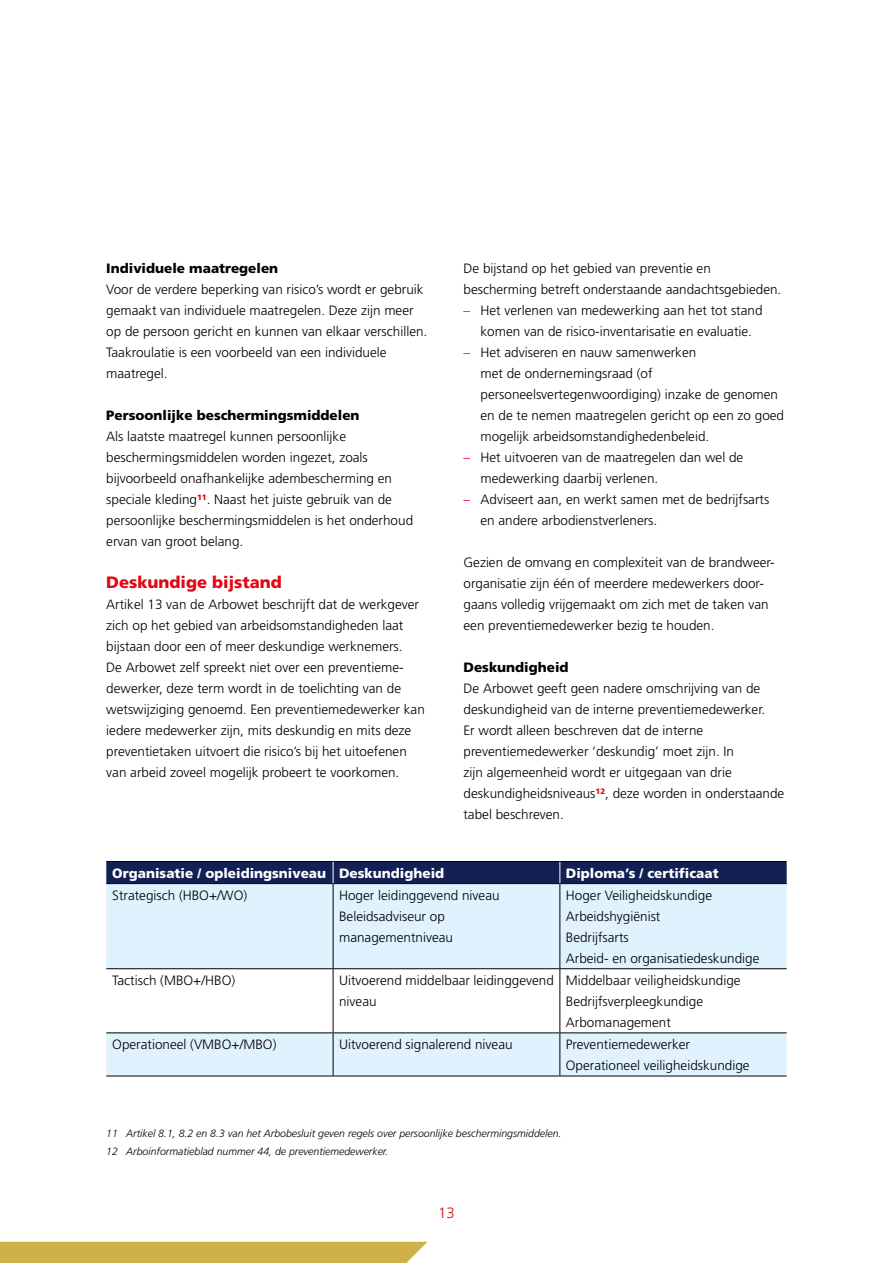
<style>
.page{position:relative;width:893px;height:1263px;background:#fff}
.page>*{position:absolute;margin:0;border:0;box-sizing:border-box;transform-origin:0 0}
.t1{font:900 16.5px "Frutiger LT Std";color:#e30613}
.t2{font:300 15px "Frutiger LT Std";color:#e30613}
.t3{font:300 13.5px/21px "Frutiger LT Std";color:#000}
.t4{font:900 13.5px "Frutiger LT Std";color:#000}
.t5{font:900 13.5px "Frutiger LT Std";color:#fff}
.t6{font:italic 300 10.5px/18.1px "Frutiger LT Std";color:#000}
.s1{color:#e30613}
</style>
<div class="page">
<div style="left:0;top:1242px;width:428px;height:21px;background:#cfb247"></div>
<svg style="left:106px;top:884px;width:681px;height:192px;fill:#dff2fd"></svg>
<hr style="left:333px;top:884px;width:1px;height:84px;background:#000">
<hr style="left:559px;top:884px;width:1px;height:84px;background:#000">
<hr style="left:106px;top:968px;width:227px;height:1px;background:#000">
<hr style="left:333px;top:968px;width:227px;height:1px;background:#000">
<hr style="left:333px;top:969px;width:1px;height:63px;background:#000">
<hr style="left:560px;top:968px;width:227px;height:1px;background:#000">
<hr style="left:559px;top:969px;width:1px;height:63px;background:#000">
<hr style="left:106px;top:1032px;width:227px;height:1px;background:#000">
<hr style="left:333px;top:1032px;width:227px;height:1px;background:#000">
<hr style="left:333px;top:1033px;width:1px;height:43px;background:#000">
<hr style="left:560px;top:1032px;width:227px;height:1px;background:#000">
<hr style="left:559px;top:1033px;width:1px;height:43px;background:#000">
<hr style="left:106px;top:1076px;width:227px;height:1px;background:#000">
<hr style="left:333px;top:1076px;width:227px;height:1px;background:#000">
<hr style="left:560px;top:1076px;width:227px;height:1px;background:#000">
<svg style="left:106px;top:861px;width:681px;height:23px;background:#121e4d"></svg>
<p class="t4" style="left:106px;top:260px;width:173px">Individuele maatregelen</p>
<p class="t3" style="left:106px;top:279px;width:323px">Voor de verdere beperking van risico’s wordt er gebruik gemaakt van individuele maatregelen. Deze zijn meer op de persoon gericht en kunnen van elkaar verschillen.<br>Taakroulatie is een voorbeeld van een individuele maatregel.</p>
<p class="t4" style="left:106px;top:407px;width:255px">Persoonlijke beschermingsmiddelen</p>
<p class="t3" style="left:106px;top:426px;width:308px">Als laatste maatregel kunnen persoonlijke beschermingsmiddelen worden ingezet, zoals bijvoorbeeld onafhankelijke adembescherming en speciale kleding<sup>11</sup>. Naast het juiste gebruik van de persoonlijke beschermingsmiddelen is het onderhoud ervan van groot belang.</p>
<p class="t1" style="left:106px;top:572px;width:177px">Deskundige bijstand</p>
<p class="t3" style="left:106px;top:594px;width:320px">Artikel 13 van de Arbowet beschrijft dat de werkgever zich op het gebied van arbeidsomstandigheden laat bijstaan door een of meer deskundige werknemers.<br>De Arbowet zelf spreekt niet over een preventieme&shy;dewerker, deze term wordt in de toelichting van de wetswijziging genoemd. Een preventiemedewerker kan iedere medewerker zijn, mits deskundig en mits deze preventietaken uitvoert die risico’s bij het uitoefenen van arbeid zoveel mogelijk probeert te voorkomen.</p>
<p class="t3" style="left:463px;top:258px;width:319px">De bijstand op het gebied van preventie en bescherming betreft onderstaande aandachtsgebieden.</p>
<p class="t3" style="left:463px;top:300px;width:301px;text-align:center"><span class="s1">–</span> Het verlenen van medewerking aan het tot stand komen van de risico-inventarisatie en evaluatie.</p>
<p class="t3" style="left:480px;top:342px;width:305px;text-indent:-17px"><span class="s1">–</span> Het adviseren en nauw samenwerken<br>met de ondernemingsraad (of personeelsvertegenwoordiging) inzake de genomen en de te nemen maatregelen gericht op een zo goed mogelijk arbeidsomstandighedenbeleid.</p>
<p class="t3" style="left:480px;top:447px;width:264px;text-indent:-17px"><span class="s1">–</span> Het uitvoeren van de maatregelen dan wel de medewerking daarbij verlenen.</p>
<p class="t3" style="left:480px;top:489px;width:290px;text-indent:-17px"><span class="s1">–</span> Adviseert aan, en werkt samen met de bedrijfsarts en andere arbodienstverleners.</p>
<p class="t3" style="left:463px;top:552px;width:313px">Gezien de omvang en complexiteit van de brandweer&shy;organisatie zijn één of meerdere medewerkers door&shy;gaans volledig vrijgemaakt om zich met de taken van een preventiemedewerker bezig te houden.</p>
<p class="t4" style="left:463px;top:659px;width:107px">Deskundigheid</p>
<p class="t3" style="left:463px;top:678px;width:322px">De Arbowet geeft geen nadere omschrijving van de deskundigheid van de interne preventiemedewerker.<br>Er wordt alleen beschreven dat de interne preventiemedewerker ‘deskundig’ moet zijn. In<br>zijn algemeenheid wordt er uitgegaan van drie deskundigheidsniveaus<sup>12</sup>, deze worden in onderstaande tabel beschreven.</p>
<p class="t5" style="left:112px;top:865px;width:333px">Organisatie / opleidingsniveau Deskundigheid</p>
<p class="t5" style="left:566px;top:865px;width:154px">Diploma’s / certificaat</p>
<p class="t3" style="left:112px;top:885px;width:136px">Strategisch (HBO+/WO)</p>
<p class="t3" style="left:339px;top:885px;width:162px">Hoger leidinggevend niveau<br>Beleidsadviseur op managementniveau</p>
<p class="t3" style="left:566px;top:885px;width:195px">Hoger Veiligheidskundige<br>Arbeidshygiënist<br>Bedrijfsarts<br>Arbeid- en organisatiedeskundige</p>
<p class="t3" style="left:112px;top:970px;width:124px">Tactisch (MBO+/HBO)</p>
<p class="t3" style="left:339px;top:970px;width:216px">Uitvoerend middelbaar leidinggevend niveau</p>
<p class="t3" style="left:566px;top:970px;width:176px">Middelbaar veiligheidskundige<br>Bedrijfsverpleegkundige<br>Arbomanagement</p>
<p class="t3" style="left:112px;top:1034px;width:166px">Operationeel (VMBO+/MBO)</p>
<p class="t3" style="left:339px;top:1034px;width:175px">Uitvoerend signalerend niveau</p>
<p class="t3" style="left:566px;top:1034px;width:185px">Preventiemedewerker<br>Operationeel veiligheidskundige</p>
<p class="t6" style="left:106px;top:1124px;width:457px">11 Artikel 8.1, 8.2 en 8.3 van het Arbobesluit geven regels over persoonlijke beschermingsmiddelen.<br>12 Arboinformatieblad nummer 44, de preventiemedewerker.</p>
<p class="t2" style="left:438px;top:1204px;width:18px">13</p>
</div>
